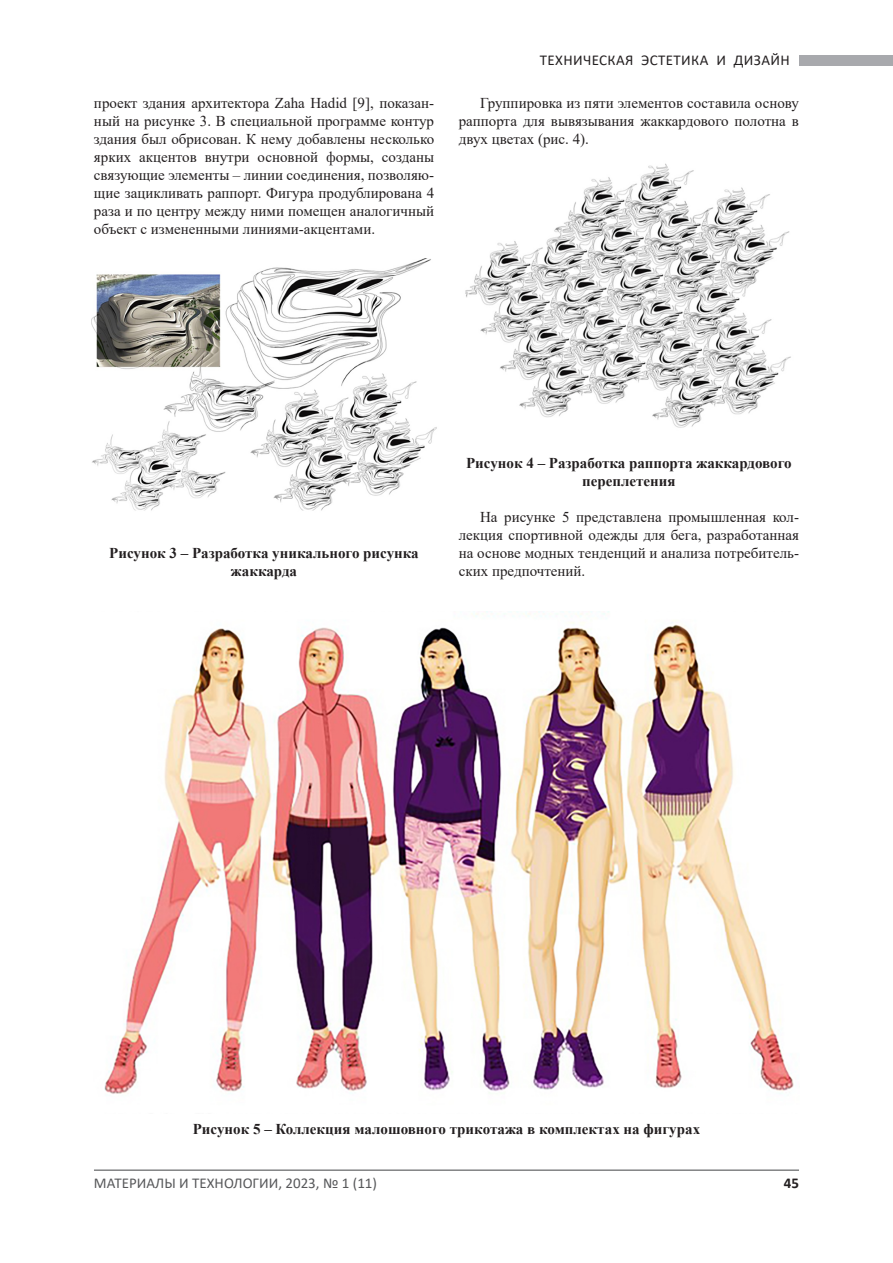
<style>
.page{position:relative;width:893px;height:1263px;background:#fff}
.page>*{position:absolute;margin:0;border:0;box-sizing:border-box;transform-origin:0 0}
.Основной_текст{font:15px/18px "Times New Roman";color:#231f20;text-align:justify}
.Рисунок{font:700 15px/18px "Times New Roman";color:#231f20;text-align:center}
.t1{font:15px "Calibri";color:#57585a}
.t2{font:15px "Calibri";letter-spacing:.025em;color:#231f20}
.t3{font:700 15px "Calibri";color:#231f20}
</style>
<div class="page">
<hr style="left:94px;top:1169px;width:705px;height:2px;background:#57585a">
<div style="left:799px;top:55px;width:94px;height:11px;background:#a8a9ad"></div>
<img style="left:104px;top:611px;width:690px;height:483px">
<img style="left:92px;top:259px;width:345px;height:252px">
<img style="left:465px;top:163px;width:326px;height:265px">
<p class="t2" style="left:540px;top:50px;width:251px">ТЕХНИЧЕСКАЯ ЭСТЕТИКА И ДИЗАЙН</p>
<p class="Основной_текст" style="left:94px;top:94px;width:342px">проект здания архитектора Zaha Hadid [9], показан&shy;ный на рисунке 3. В специальной программе контур здания был обрисован. К нему добавлены несколько ярких акцентов внутри основной формы, созданы связующие элементы – линии соединения, позволяю&shy;щие зацикливать раппорт. Фигура продублирована 4 раза и по центру между ними помещен аналогичный объект с измененными линиями-акцентами.</p>
<p class="Основной_текст" style="left:459px;top:94px;width:342px;text-indent:21px">Группировка из пяти элементов составила основу раппорта для вывязывания жаккардового полотна в двух цветах (рис. 4).</p>
<p class="Рисунок" style="left:109px;top:544px;width:311px">Рисунок 3 – Разработка уникального рисунка жаккарда</p>
<p class="Рисунок" style="left:466px;top:454px;width:327px">Рисунок 4 – Разработка раппорта жаккардового переплетения</p>
<p class="Основной_текст" style="left:459px;top:508px;width:342px;text-indent:21px">На рисунке 5 представлена промышленная кол&shy;лекция спортивной одежды для бега, разработанная на основе модных тенденций и анализа потребитель&shy;ских предпочтений.</p>
<p class="Рисунок" style="left:193px;top:1120px;width:509px">Рисунок 5 – Коллекция малошовного трикотажа в комплектах на фигурах</p>
<p class="t1" style="left:94px;top:1173px;width:285px">МАТЕРИАЛЫ И ТЕХНОЛОГИИ, 2023, № 1 (11)</p>
<p class="t3" style="left:784px;top:1172px;width:17px">45</p>
</div>
